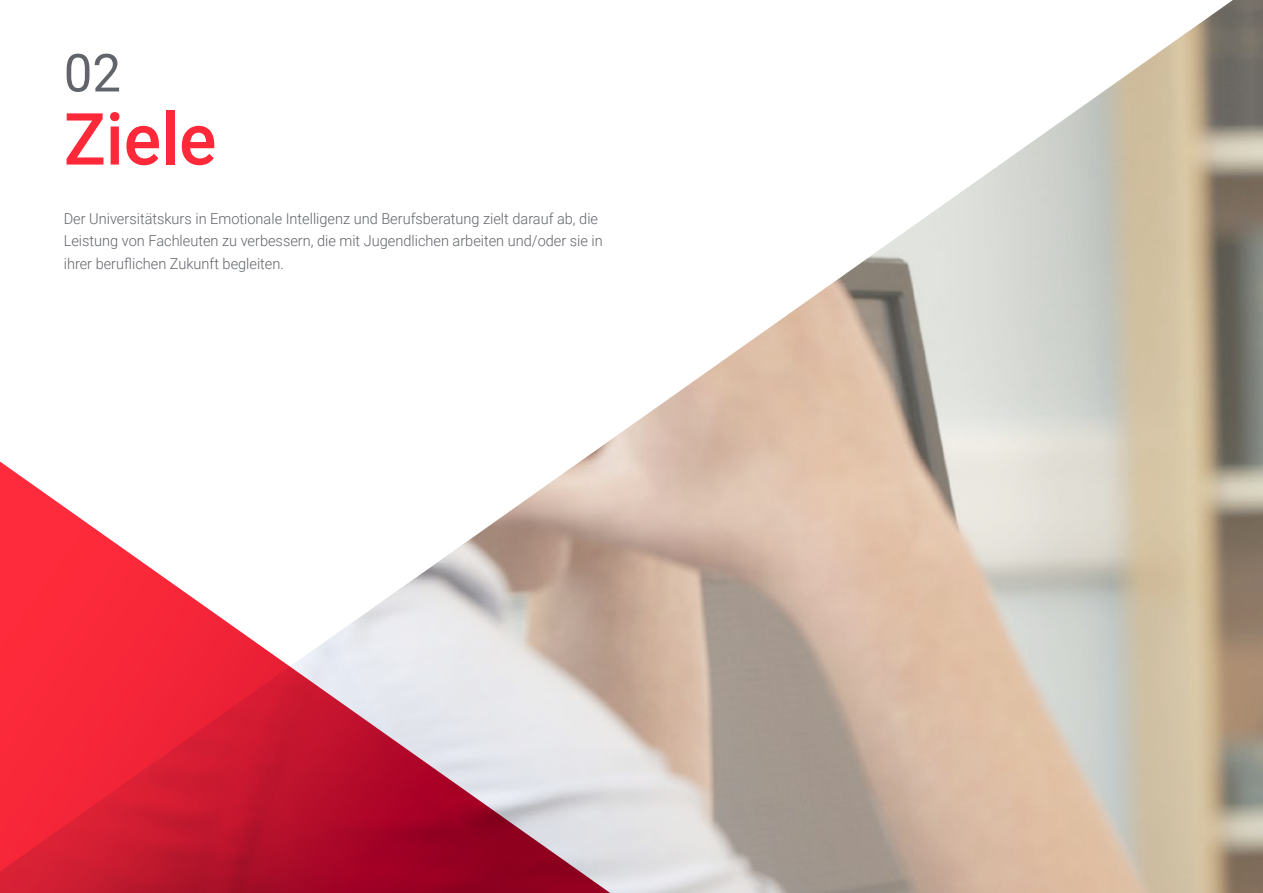
<style>
.page{position:relative;width:1263px;height:893px;background:#fff}
.page>*{position:absolute;margin:0;border:0;box-sizing:border-box;transform-origin:0 0}
.Portadilla{font:500 72px "Roboto";color:#ff293a}
.t1{font:52.5px "Roboto";color:#61646a}
.Texto_Simple{font:300 15px/22.5px "Roboto";color:#61646a}
</style>
<div class="page">
<img style="left:602px;top:0;width:661px;height:893px">
<svg style="left:0;top:446px;width:640px;height:447px"></svg>
<p class="t1" style="left:64px;top:36px;width:59px">02</p>
<p class="Portadilla" style="left:64px;top:89px;width:154px">Ziele</p>
<p class="Texto_Simple" style="left:64px;top:207px;width:540px">Der Universitätskurs in Emotionale Intelligenz und Berufsberatung zielt darauf ab, die<br>Leistung von Fachleuten zu verbessern, die mit Jugendlichen arbeiten und/oder sie in ihrer beruflichen Zukunft begleiten.</p>
</div>
